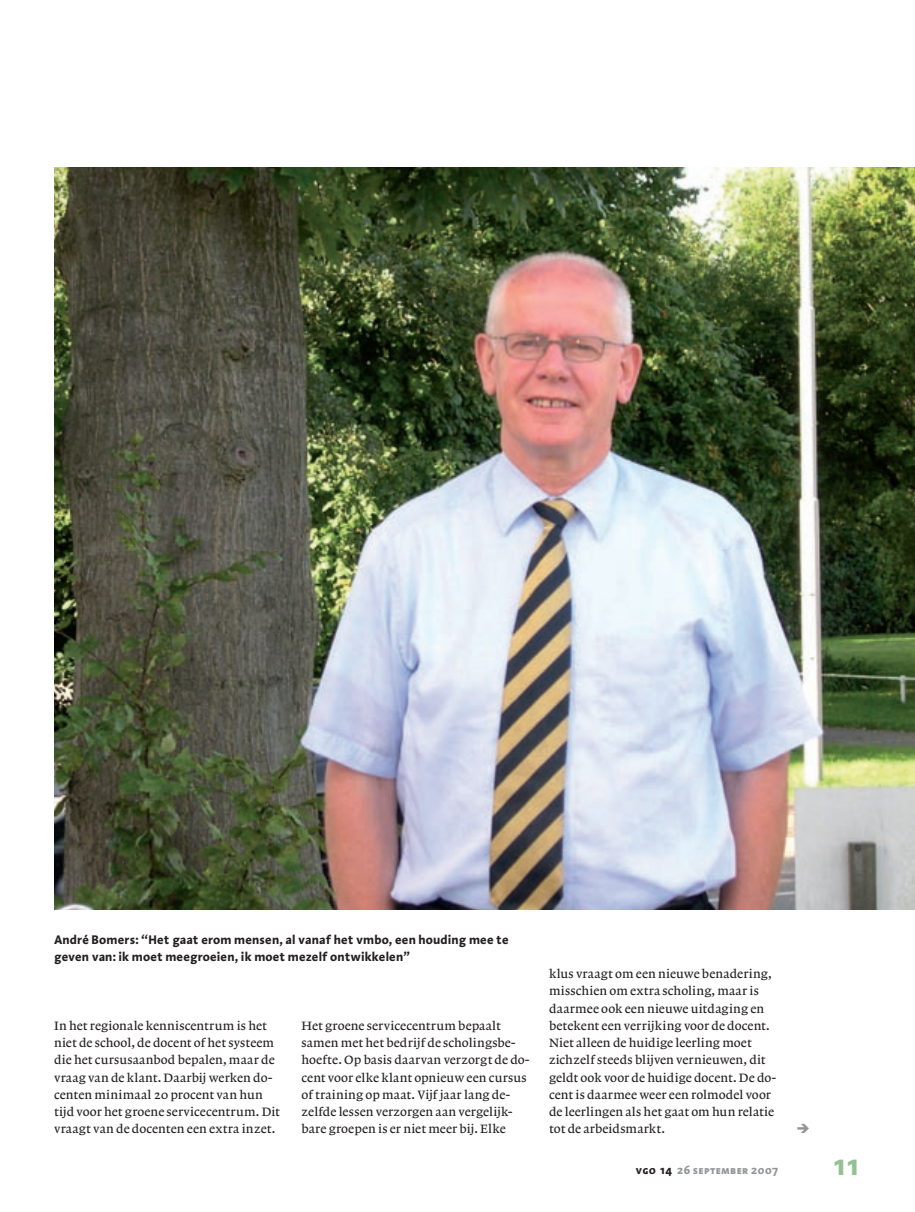
<style>
.page{position:relative;width:915px;height:1212px;background:#fff}
.page>*{position:absolute;margin:0;border:0;box-sizing:border-box;transform-origin:0 0}
.t1{font:700 30px "Linotype Aroma";color:#95c091}
.t2{font:500 12.75px/17.2px "Lexicon No 1 Roman A";letter-spacing:.01em;color:#231f20}
.t3{font:700 12.75px/17.2px "Linotype Aroma";letter-spacing:.01em;color:#231f20}
.t4{font:700 12px "Linotype Aroma SC";letter-spacing:.02em;color:#939598}
.s1{color:#231f20}
</style>
<div class="page">
<img style="left:54px;top:167px;width:860px;height:742px">
<p class="t3" style="left:54px;top:930px;width:456px">André Bomers: “Het gaat erom mensen, al vanaf het vmbo, een houding mee te geven van: ik moet meegroeien, ik moet mezelf ontwikkelen”</p>
<p class="t2" style="left:54px;top:1017px;width:227px">In het regionale kenniscentrum is het niet de school, de docent of het systeem die het cursusaanbod bepalen, maar de vraag van de klant. Daarbij werken do&shy;centen minimaal 20 procent van hun tijd voor het groene servicecentrum. Dit vraagt van de docenten een extra inzet.</p>
<p class="t2" style="left:301px;top:1017px;width:229px">Het groene servicecentrum bepaalt samen met het bedrijf de scholingsbe&shy;hoefte. Op basis daarvan verzorgt de do&shy;cent voor elke klant opnieuw een cursus of training op maat. Vijf jaar lang de&shy;zelfde lessen verzorgen aan vergelijk&shy;bare groepen is er niet meer bij. Elke</p>
<p class="t2" style="left:549px;top:965px;width:228px">klus vraagt om een nieuwe benadering, misschien om extra scholing, maar is daarmee ook een nieuwe uitdaging en betekent een verrijking voor de docent.<br>Niet alleen de huidige leerling moet zichzelf steeds blijven vernieuwen, dit geldt ook voor de huidige docent. De do&shy;cent is daarmee weer een rolmodel voor de leerlingen als het gaat om hun relatie tot de arbeidsmarkt.</p>
<p class="t4" style="left:635px;top:1162px;width:144px"><span class="s1">vgo 14</span> 26 september 2007</p>
<h1 class="t1" style="left:831px;top:1144px;width:31px">11</h1>
</div>
